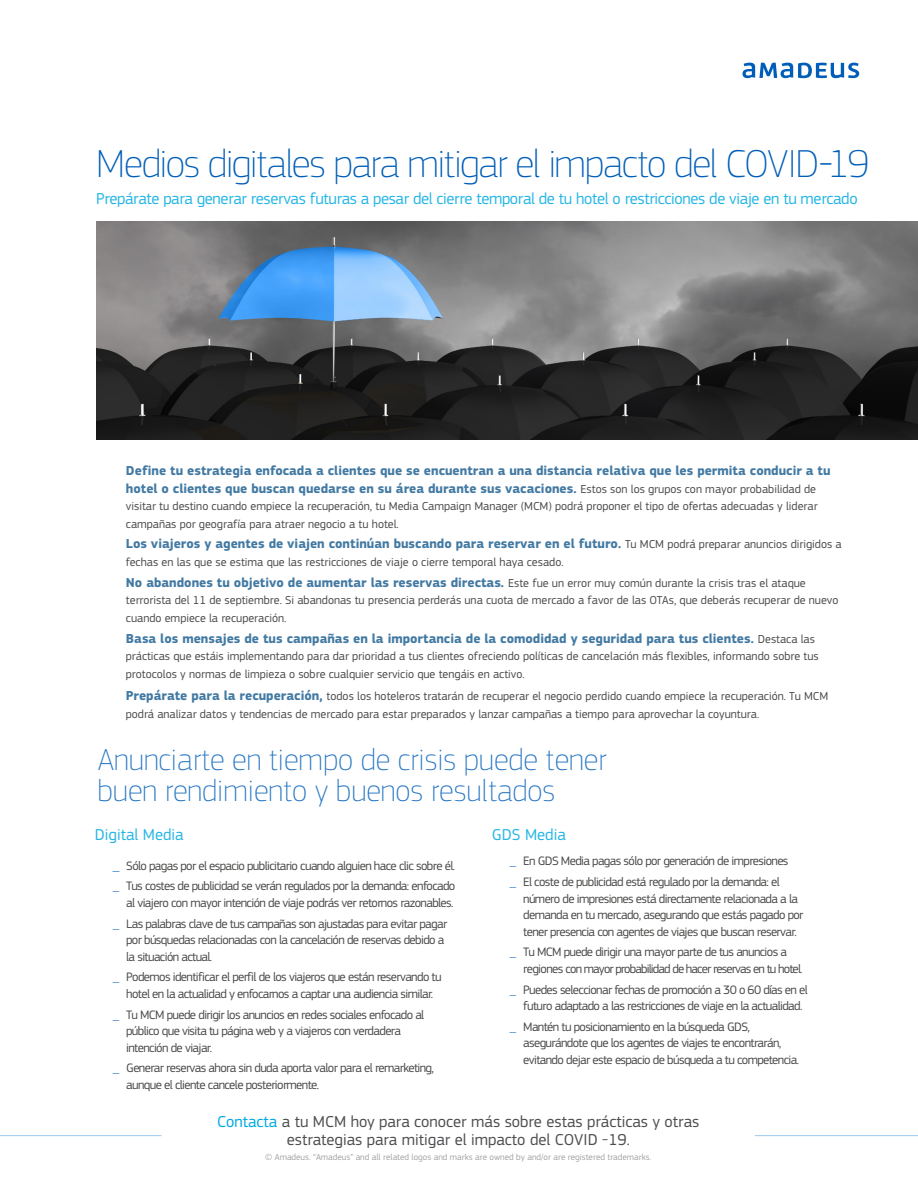
<style>
.page{position:relative;width:918px;height:1188px;background:#fff}
.page>*{position:absolute;margin:0;border:0;box-sizing:border-box;transform-origin:0 0}
.t1{font:100 40.5px "Amadeus";letter-spacing:-.035em;color:#005eb8}
.t2{font:100 31.5px/31.5px "Amadeus";color:#2676c3}
.t3{font:16.5px "Amadeus";letter-spacing:-.02em;color:#26b6e5}
.t4{font:16.5px/18px "Amadeus";color:#4e4d50;text-align:center}
.t5{font:16.5px "Amadeus";color:#26b6e5}
.t6{font:700 13.5px/18px "Amadeus";color:#437aa3}
.t7{font:12.75px/16.5px "Amadeus";letter-spacing:-.05em;color:#4a4a49}
.t8{font:12px/18px "Amadeus";color:#4a4a49}
.t9{font:9px "Amadeus";color:#a3a3a3}
.s1{font-weight:400;font-size:12px;color:#4a4a49}
.s2{font-weight:700;font-size:13.5px;color:#437aa3}
.s3{font-size:13.5px;color:#2676c3}
.s4{color:#2676c3}
.s5{color:#00a9e0}
</style>
<div class="page">
<svg style="left:743px;top:63px;width:116px;height:15px"></svg>
<hr style="left:0;top:1135px;width:162px;height:1px;background:#9ac9ec">
<hr style="left:755px;top:1135px;width:163px;height:1px;background:#9ac9ec">
<img style="left:97px;top:221px;width:821px;height:219px">
<h1 class="t1" style="left:96px;top:140px;width:774px">Medios digitales para mitigar el impacto del COVID-19</h1>
<p class="t3" style="left:96px;top:189px;width:763px">Prepárate para generar reservas futuras a pesar del cierre temporal de tu hotel o restricciones de viaje en tu mercado</p>
<p class="t6" style="left:126px;top:462px;width:706px">Define tu estrategia enfocada a clientes que se encuentran a una distancia relativa que les permita conducir a tu hotel o clientes que buscan quedarse en su área durante sus vacaciones. <span class="s1">Estos son los grupos con mayor probabilidad de</span></p>
<p class="t8" style="left:126px;top:497px;width:693px">visitar tu destino cuando empiece la recuperación, tu Media Campaign Manager (MCM) podrá proponer el tipo de ofertas adecuadas y liderar campañas por geografía para atraer negocio a tu hotel.</p>
<p class="t6" style="left:126px;top:535px;width:717px">Los viajeros y agentes de viajen continúan buscando para reservar en el futuro. <span class="s1">Tu MCM podrá preparar anuncios dirigidos a</span></p>
<p class="t8" style="left:126px;top:554px;width:439px">fechas en las que se estima que las restricciones de viaje o cierre temporal haya cesado.</p>
<p class="t6" style="left:126px;top:574px;width:681px">No abandones tu objetivo de aumentar las reservas directas. <span class="s1">Este fue un error muy común durante la crisis tras el ataque</span></p>
<p class="t8" style="left:126px;top:591px;width:714px">terrorista del 11 de septiembre. Si abandonas tu presencia perderás una cuota de mercado a favor de las OTAs, que deberás recuperar de nuevo cuando empiece la recuperación.</p>
<p class="t6" style="left:126px;top:630px;width:691px">Basa los mensajes de tus campañas en la importancia de la comodidad y seguridad para tus clientes. <span class="s1">Destaca las</span></p>
<p class="t8" style="left:126px;top:647px;width:694px">prácticas que estáis implementando para dar prioridad a tus clientes ofreciendo políticas de cancelación más flexibles, informando sobre tus protocolos y normas de limpieza o sobre cualquier servicio que tengáis en activo.</p>
<p class="t8" style="left:126px;top:688px;width:704px;line-height:17.4px"><span class="s2">Prepárate para la recuperación,</span> todos los hoteleros tratarán de recuperar el negocio perdido cuando empiece la recuperación. Tu MCM podrá analizar datos y tendencias de mercado para estar preparados y lanzar campañas a tiempo para aprovechar la coyuntura.</p>
<h2 class="t2" style="left:98px;top:743px;width:510px">Anunciarte en tiempo de crisis puede tener buen rendimiento y buenos resultados</h2>
<p class="t5" style="left:95px;top:825px;width:90px">Digital Media</p>
<p class="t7" style="left:113px;top:855px;width:344px;line-height:20.7px"><span class="s3">_</span> Sólo pagas por el espacio publicitario cuando alguien hace clic sobre él. <span class="s4">_</span> Tus costes de publicidad se verán regulados por la demanda: enfocado</p>
<p class="t7" style="left:113px;top:892px;width:342px;line-height:20.7px;text-indent:14px">al viajero con mayor intención de viaje podrás ver retornos razonables. <span class="s4">_</span> Las palabras clave de tus campañas son ajustadas para evitar pagar</p>
<p class="t7" style="left:126px;top:932px;width:320px">por búsquedas relacionadas con la cancelación de reservas debido a la situación actual.</p>
<p class="t7" style="left:113px;top:969px;width:330px;text-align:center"><span class="s4">_</span> Podemos identificar el perfil de los viajeros que están reservando tu hotel en la actualidad y enfocarnos a captar una audiencia similar.</p>
<p class="t7" style="left:126px;top:1006px;width:300px;text-indent:-14px"><span class="s4">_</span> Tu MCM puede dirigir los anuncios en redes sociales enfocado al público que visita tu página web y a viajeros con verdadera intención de viajar.</p>
<p class="t7" style="left:126px;top:1060px;width:309px;text-indent:-14px"><span class="s4">_</span> Generar reservas ahora sin duda aporta valor para el remarketing, aunque el cliente cancele posteriormente.</p>
<p class="t5" style="left:492px;top:825px;width:76px">GDS Media</p>
<p class="t7" style="left:510px;top:851px;width:280px;line-height:20.7px"><span class="s4">_</span> En GDS Media pagas sólo por generación de impresiones <span class="s4">_</span> El coste de publicidad está regulado por la demanda: el</p>
<p class="t7" style="left:523px;top:890px;width:282px">número de impresiones está directamente relacionada a la demanda en tu mercado, asegurando que estás pagado por tener presencia con agentes de viajes que buscan reservar.</p>
<p class="t7" style="left:523px;top:944px;width:281px;text-indent:-14px"><span class="s4">_</span> Tu MCM puede dirigir una mayor parte de tus anuncios a regiones con mayor probabilidad de hacer reservas en tu hotel.</p>
<p class="t7" style="left:523px;top:981px;width:286px;text-indent:-14px"><span class="s4">_</span> Puedes seleccionar fechas de promoción a 30 o 60 días en el futuro adaptado a las restricciones de viaje en la actualidad.</p>
<p class="t7" style="left:523px;top:1018px;width:277px;text-indent:-14px"><span class="s4">_</span> Mantén tu posicionamiento en la búsqueda GDS, asegurándote que los agentes de viajes te encontrarán, evitando dejar este espacio de búsqueda a tu competencia.</p>
<p class="t4" style="left:217px;top:1113px;width:484px"><span class="s5">Contacta</span> a tu MCM hoy para conocer más sobre estas prácticas y otras estrategias para mitigar el impacto del COVID -19.</p>
<p class="t9" style="left:265px;top:1152px;width:388px">© Amadeus. “Amadeus” and all related logos and marks are owned by and/or are registered trademarks.</p>
</div>
